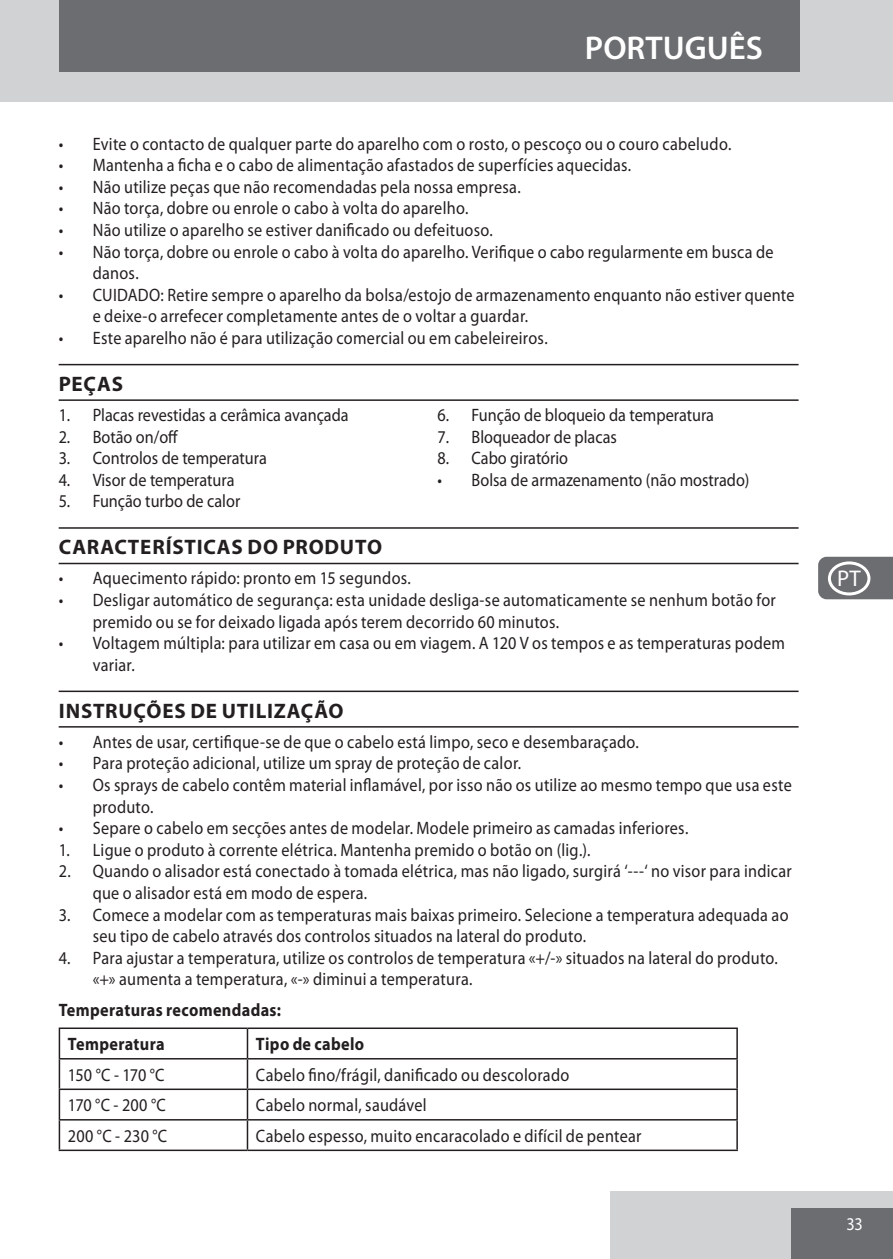
<style>
.page{position:relative;width:893px;height:1259px;background:#fff}
.page>*{position:absolute;margin:0;border:0;box-sizing:border-box;transform-origin:0 0}
.t1{font:600 33px "Myriad Pro";color:#fff}
.t2{font:22.8px "Myriad Pro";color:#fff}
.heading{font:700 21px "Myriad Pro";letter-spacing:.035em;color:#231f20}
.default{font:18px/21.6px "Myriad Pro";letter-spacing:.015em;color:#231f20;scale:.9 1}
.Subheading{font:700 18px "Myriad Pro";letter-spacing:.02em;color:#231f20;scale:.9 1}
.default-2{font:700 18px "Myriad Pro";letter-spacing:.02em;color:#231f20;scale:.9 1}
.t3{font:18px "Myriad Pro";color:#fff;scale:.9 1}
</style>
<div class="page">
<div style="left:611px;top:1191px;width:282px;height:68px;background:#d1d2d4"></div>
<div style="left:791px;top:1208px;width:102px;height:51px;background:#6c6d70"></div>
<div style="left:0;top:0;width:893px;height:102px;background:#d1d2d4"></div>
<div style="left:59px;top:0;width:740px;height:72px;background:#6c6d70"></div>
<svg style="left:818px;top:557px;width:75px;height:42px;background:#747577"></svg>
<hr style="left:59px;top:364px;width:740px;height:1px;background:#231f20">
<hr style="left:59px;top:399px;width:740px;height:2px;background:#231f20">
<hr style="left:59px;top:527px;width:740px;height:2px;background:#231f20">
<hr style="left:59px;top:563px;width:740px;height:1px;background:#231f20">
<hr style="left:59px;top:690px;width:740px;height:2px;background:#231f20">
<hr style="left:59px;top:726px;width:740px;height:1px;background:#231f20">
<hr style="left:59px;top:1027px;width:188px;height:2px;background:#231f20">
<hr style="left:247px;top:1027px;width:491px;height:2px;background:#231f20">
<hr style="left:736px;top:1029px;width:2px;height:29px;background:#231f20">
<hr style="left:59px;top:1058px;width:188px;height:1px;background:#231f20">
<hr style="left:247px;top:1058px;width:491px;height:1px;background:#231f20">
<hr style="left:736px;top:1059px;width:2px;height:29px;background:#231f20">
<hr style="left:59px;top:1088px;width:188px;height:2px;background:#231f20">
<hr style="left:247px;top:1088px;width:491px;height:2px;background:#231f20">
<hr style="left:736px;top:1090px;width:2px;height:29px;background:#231f20">
<hr style="left:59px;top:1119px;width:188px;height:1px;background:#231f20">
<svg style="left:59px;top:1029px;width:1px;height:120px"></svg>
<hr style="left:247px;top:1119px;width:491px;height:1px;background:#231f20">
<svg style="left:247px;top:1029px;width:1px;height:120px"></svg>
<hr style="left:736px;top:1120px;width:2px;height:29px;background:#231f20">
<hr style="left:59px;top:1149px;width:188px;height:2px;background:#231f20">
<hr style="left:247px;top:1149px;width:491px;height:2px;background:#231f20">
<div style="left:828px;top:136px;width:42px;height:34px;border:3px solid #fff;border-radius:50%"></div>
<div style="left:828px;top:179px;width:42px;height:34px;border:3px solid #fff;border-radius:50%"></div>
<div style="left:828px;top:221px;width:42px;height:34px;border:3px solid #fff;border-radius:50%"></div>
<div style="left:828px;top:264px;width:42px;height:34px;border:3px solid #fff;border-radius:50%"></div>
<div style="left:828px;top:306px;width:42px;height:34px;border:3px solid #fff;border-radius:50%"></div>
<div style="left:828px;top:349px;width:42px;height:34px;border:3px solid #fff;border-radius:50%"></div>
<div style="left:828px;top:391px;width:42px;height:34px;border:3px solid #fff;border-radius:50%"></div>
<div style="left:828px;top:434px;width:42px;height:34px;border:3px solid #fff;border-radius:50%"></div>
<div style="left:828px;top:476px;width:42px;height:34px;border:3px solid #fff;border-radius:50%"></div>
<div style="left:828px;top:519px;width:42px;height:34px;border:3px solid #fff;border-radius:50%"></div>
<div style="left:828px;top:561px;width:42px;height:34px;border:3px solid #fff;border-radius:50%"></div>
<div style="left:828px;top:604px;width:42px;height:34px;border:3px solid #fff;border-radius:50%"></div>
<div style="left:828px;top:646px;width:42px;height:34px;border:3px solid #fff;border-radius:50%"></div>
<div style="left:828px;top:689px;width:42px;height:34px;border:3px solid #fff;border-radius:50%"></div>
<div style="left:828px;top:731px;width:42px;height:34px;border:3px solid #fff;border-radius:50%"></div>
<div style="left:828px;top:774px;width:42px;height:34px;border:3px solid #fff;border-radius:50%"></div>
<div style="left:828px;top:816px;width:42px;height:34px;border:3px solid #fff;border-radius:50%"></div>
<div style="left:828px;top:859px;width:42px;height:34px;border:3px solid #fff;border-radius:50%"></div>
<div style="left:828px;top:901px;width:42px;height:34px;border:3px solid #fff;border-radius:50%"></div>
<div style="left:828px;top:944px;width:42px;height:34px;border:3px solid #fff;border-radius:50%"></div>
<div style="left:828px;top:986px;width:42px;height:34px;border:3px solid #fff;border-radius:50%"></div>
<div style="left:828px;top:1029px;width:42px;height:34px;border:3px solid #fff;border-radius:50%"></div>
<div style="left:828px;top:1071px;width:42px;height:35px;border:3px solid #fff;border-radius:50%"></div>
<div style="left:828px;top:1114px;width:42px;height:34px;border:3px solid #fff;border-radius:50%"></div>
<p class="t1" style="left:585px;top:27px;width:180px">PORTUGUÊS</p>
<p class="default" style="left:59px;top:132px;width:749px">• Evite o contacto de qualquer parte do aparelho com o rosto, o pescoço ou o couro cabeludo.</p>
<p class="default" style="left:59px;top:154px;width:638px">• Mantenha a ficha e o cabo de alimentação afastados de superfícies aquecidas.</p>
<p class="default" style="left:59px;top:176px;width:515px">• Não utilize peças que não recomendadas pela nossa empresa.</p>
<p class="default" style="left:59px;top:197px;width:457px">• Não torça, dobre ou enrole o cabo à volta do aparelho.</p>
<p class="default" style="left:59px;top:219px;width:484px">• Não utilize o aparelho se estiver danificado ou defeituoso.</p>
<p class="default" style="left:93px;top:240px;width:758px;text-indent:-34px">• Não torça, dobre ou enrole o cabo à volta do aparelho. Verifique o cabo regularmente em busca de danos.</p>
<p class="default" style="left:93px;top:284px;width:781px;text-indent:-34px">• CUIDADO: Retire sempre o aparelho da bolsa/estojo de armazenamento enquanto não estiver quente e deixe-o arrefecer completamente antes de o voltar a guardar.</p>
<p class="default" style="left:59px;top:327px;width:545px">• Este aparelho não é para utilização comercial ou em cabeleireiros.</p>
<p class="heading" style="left:59px;top:370px;width:66px">PEÇAS</p>
<p class="default" style="left:59px;top:404px;width:324px">1. Placas revestidas a cerâmica avançada</p>
<p class="default" style="left:59px;top:425px;width:134px">2. Botão on/off</p>
<p class="default" style="left:59px;top:447px;width:233px">3. Controlos de temperatura</p>
<p class="default" style="left:59px;top:469px;width:197px">4. Visor de temperatura</p>
<p class="default" style="left:59px;top:490px;width:203px">5. Função turbo de calor</p>
<p class="default" style="left:438px;top:404px;width:309px">6. Função de bloqueio da temperatura</p>
<p class="default" style="left:438px;top:425px;width:201px">7. Bloqueador de placas</p>
<p class="default" style="left:438px;top:447px;width:147px">8. Cabo giratório</p>
<p class="default" style="left:438px;top:469px;width:348px">• Bolsa de armazenamento (não mostrado)</p>
<p class="heading" style="left:59px;top:533px;width:325px">CARACTERÍSTICAS DO PRODUTO</p>
<p class="default" style="left:59px;top:567px;width:393px">• Aquecimento rápido: pronto em 15 segundos.</p>
<p class="default" style="left:93px;top:589px;width:761px;text-indent:-34px">• Desligar automático de segurança: esta unidade desliga-se automaticamente se nenhum botão for premido ou se for deixado ligada após terem decorrido 60 minutos.</p>
<p class="default" style="left:93px;top:632px;width:771px;text-indent:-34px">• Voltagem múltipla: para utilizar em casa ou em viagem. A 120 V os tempos e as temperaturas podem variar.</p>
<p class="heading" style="left:59px;top:697px;width:286px">INSTRUÇÕES DE UTILIZAÇÃO</p>
<p class="default" style="left:59px;top:730px;width:646px">• Antes de usar, certifique-se de que o cabelo está limpo, seco e desembaraçado.</p>
<p class="default" style="left:59px;top:752px;width:515px">• Para proteção adicional, utilize um spray de proteção de calor.</p>
<p class="default" style="left:93px;top:774px;width:778px;text-indent:-34px">• Os sprays de cabelo contêm material inflamável, por isso não os utilize ao mesmo tempo que usa este produto.</p>
<p class="default" style="left:59px;top:817px;width:701px">• Separe o cabelo em secções antes de modelar. Modele primeiro as camadas inferiores.</p>
<p class="default" style="left:59px;top:838px;width:592px">1. Ligue o produto à corrente elétrica. Mantenha premido o botão on (lig.).</p>
<p class="default" style="left:93px;top:860px;width:778px;text-indent:-34px">2. Quando o alisador está conectado à tomada elétrica, mas não ligado, surgirá ‘---‘ no visor para indicar que o alisador está em modo de espera.</p>
<p class="default" style="left:93px;top:903px;width:775px;text-indent:-34px">3. Comece a modelar com as temperaturas mais baixas primeiro. Selecione a temperatura adequada ao seu tipo de cabelo através dos controlos situados na lateral do produto.</p>
<p class="default" style="left:93px;top:946px;width:763px;text-indent:-34px">4. Para ajustar a temperatura, utilize os controlos de temperatura «+/-» situados na lateral do produto. «+» aumenta a temperatura, «-» diminui a temperatura.</p>
<p class="Subheading" style="left:59px;top:997px;width:249px">Temperaturas recomendadas:</p>
<p class="default-2" style="left:68px;top:1032px;width:109px">Temperatura</p>
<p class="default-2" style="left:256px;top:1032px;width:122px">Tipo de cabelo</p>
<p class="default" style="left:68px;top:1063px;width:109px">150 °C - 170 °C</p>
<p class="default" style="left:256px;top:1063px;width:350px">Cabelo fino/frágil, danificado ou descolorado</p>
<p class="default" style="left:68px;top:1094px;width:110px">170 °C - 200 °C</p>
<p class="default" style="left:256px;top:1094px;width:191px">Cabelo normal, saudável</p>
<p class="default" style="left:68px;top:1124px;width:112px">200 °C - 230 °C</p>
<p class="default" style="left:256px;top:1124px;width:430px">Cabelo espesso, muito encaracolado e difícil de pentear</p>
<p class="t2" style="left:837px;top:564px;width:25px">PT</p>
<p class="t3" style="left:846px;top:1212px;width:20px">33</p>
</div>
